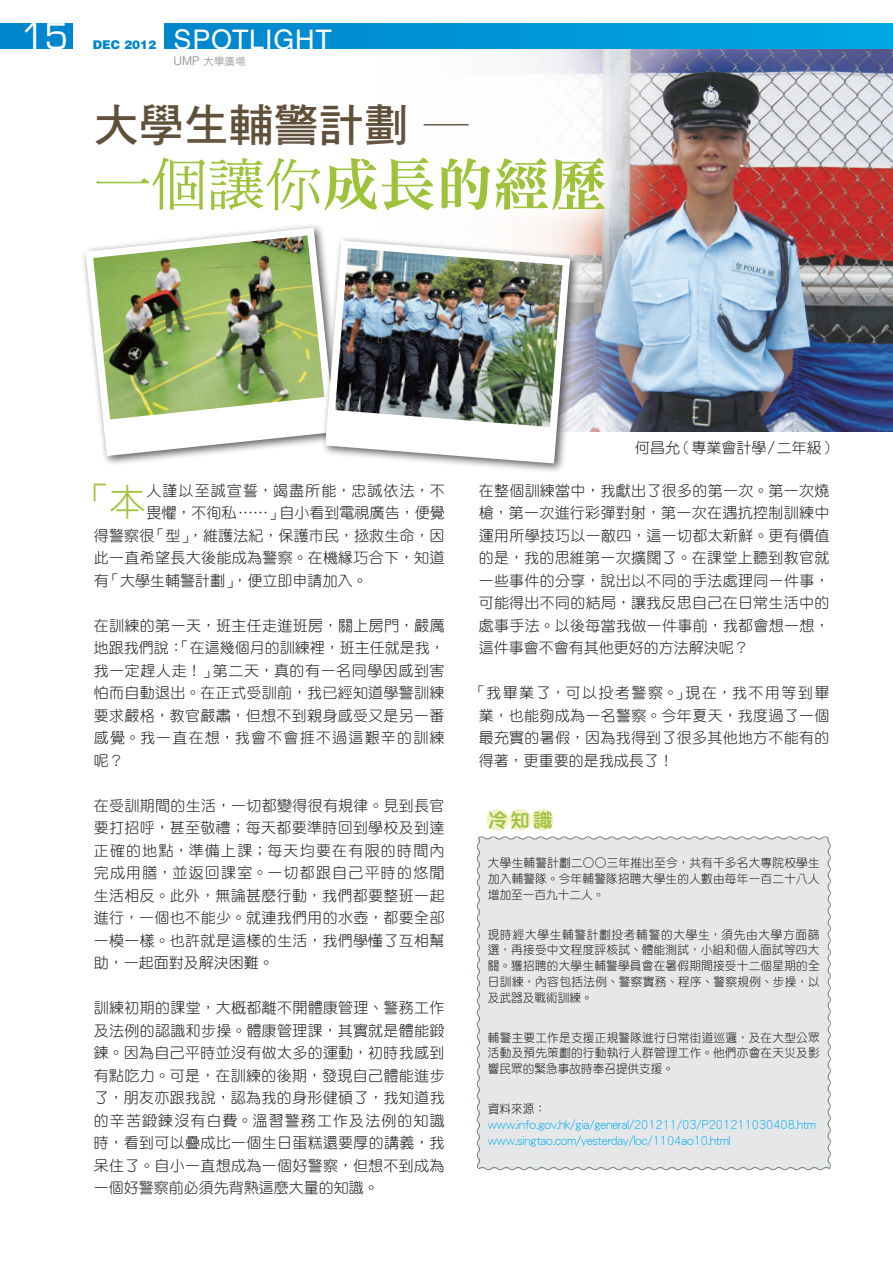
<style>
.page{position:relative;width:893px;height:1263px;background:#fff}
.page>*{position:absolute;margin:0;border:0;box-sizing:border-box;transform-origin:0 0}
.body_chi{font:57px "DF Ming HK W9";color:#9ec33a}
.body_chi-2{font:45px "DF Hei HK W7";color:#60503a}
.body_chi-3{font:37.5px "DF Yuan HK W3";color:#9ec33a}
.t1{font:34.5px "Eurostile";color:#fff}
.t2{font:27px "Helvetica LT Std";letter-spacing:.03em;color:#fff}
.body_chi-4{font:19.5px "DF Yuan HK W8";color:#9ec33a}
.body_chi-5{font:15px/22.5px "DF Yuan HK W3";letter-spacing:.02em;color:#231f20;text-align:justify}
.body_chi-6{font:15px "DF Yuan HK W3";color:#231f20}
.body_chi-7{font:15px "DF Yuan HK W3";letter-spacing:.075em;color:#231f20}
.body_chi-8{font:12px/15.8px "DF Yuan HK W3";letter-spacing:.02em;color:#231f20;text-align:justify}
.body_chi-9{font:12px "DF Yuan HK W3";color:#00aeef}
.t3{font:900 12px "Helvetica LT Std";color:#0086cc}
.t4{font:10.5px "DF Hei HK W3";color:#808285}
.s1{font-family:"Helvetica LT Std";font-weight:300;font-size:12px}
.s2{font-family:"DF Ming HK W5"}
</style>
<div class="page">
<img style="left:532px;top:49px;width:361px;height:383px">
<div style="left:165px;top:23px;width:728px;height:26px;background:linear-gradient(to right,#0085cd,#00a7e4)"></div>
<div style="left:0;top:23px;width:72px;height:26px;background:#0086cc"></div>
<div style="left:476px;top:836px;width:355px;height:335px;background:#e6e7e9"></div>
<div style="left:81px;top:223px;width:265px;height:243px;background:#231f20;opacity:.75"></div>
<svg style="left:85px;top:234px;width:250px;height:222px"></svg>
<img style="left:93px;top:235px;width:231px;height:184px">
<div style="left:73px;top:135px;width:555px;height:99px;background:#fff"></div>
<div style="left:321px;top:236px;width:260px;height:238px;background:#231f20;opacity:.75"></div>
<svg style="left:325px;top:241px;width:245px;height:222px"></svg>
<img style="left:335px;top:248px;width:228px;height:179px">
<div style="left:486px;top:809px;width:23px;height:22px;background:#f4f0cd;border-radius:50%"></div>
<div style="left:509px;top:809px;width:22px;height:22px;background:#f4f0cd;border-radius:50%"></div>
<div style="left:531px;top:809px;width:23px;height:22px;background:#f4f0cd;border-radius:50%"></div>
<hr style="left:892px;top:714px;width:1px;height:147px;background:#fee9d6">
<h3 class="t1" style="left:21px;top:16px;width:49px">15</h3>
<h3 class="t2" style="left:174px;top:24px;width:160px">SPOTLIGHT</h3>
<p class="t4" style="left:174px;top:55px;width:73px"><span class="s1">UMP</span> 大學廣場</p>
<p class="t3" style="left:93px;top:37px;width:65px">DEC 2012</p>
<p class="body_chi-2" style="left:94px;top:100px;width:376px">大學生輔警計劃 ─</p>
<p class="body_chi" style="left:94px;top:153px;width:514px"><span class="s2">一個讓你</span>成長的經歷</p>
<p class="body_chi-6" style="left:635px;top:439px;width:203px">何昌允（專業會計學/二年級）</p>
<p class="body_chi-3" style="left:75px;top:481px;width:73px">「本</p>
<p class="body_chi-7" style="left:146px;top:482px;width:300px">人謹以至誠宣誓，竭盡所能，忠誠依法，不</p>
<p class="body_chi-6" style="left:146px;top:504px;width:300px">畏懼，不徇私…… 」自小看到電視廣告，便覺</p>
<p class="body_chi-5" style="left:94px;top:524px;width:352px">得警察很「型」，維護法紀，保護市民，拯救生命，因</p>
<p class="body_chi-5" style="left:94px;top:546px;width:352px">此一直希望長大後能成為警察。在機緣巧合下，知道</p>
<p class="body_chi-6" style="left:94px;top:572px;width:275px">有「大學生輔警計劃」，便立即申請加入。</p>
<p class="body_chi-5" style="left:94px;top:614px;width:352px">在訓練的第一天，班主任走進班房，關上房門，嚴厲地跟我們說：「在這幾個月的訓練裡，班主任就是我，我一定趕人走！」第二天，真的有一名同學因感到害怕而自動退出。在正式受訓前，我已經知道學警訓練要求嚴格，教官嚴肅，但想不到親身感受又是另一番感覺。我一直在想，我會不會捱不過這艱辛的訓練呢？</p>
<p class="body_chi-5" style="left:94px;top:794px;width:352px">在受訓期間的生活，一切都變得很有規律。見到長官要打招呼，甚至敬禮；每天都要準時回到學校及到達正確的地點，準備上課；每天均要在有限的時間內完成用膳，並返回課室。一切都跟自己平時的悠閒生活相反。此外，無論甚麼行動，我們都要整班一起進行，一個也不能少。就連我們用的水壺，都要全部一模一樣。也許就是這樣的生活，我們學懂了互相幫助，一起面對及解決困難。</p>
<p class="body_chi-5" style="left:94px;top:996px;width:352px">訓練初期的課堂，大概都離不開體康管理、警務工作及法例的認識和步操。體康管理課，其實就是體能鍛鍊。因為自己平時並沒有做太多的運動，初時我感到有點吃力。可是，在訓練的後期，發現自己體能進步了，朋友亦跟我說，認為我的身形健碩了，我知道我的辛苦鍛鍊沒有白費。溫習警務工作及法例的知識時，看到可以疊成比一個生日蛋糕還要厚的講義，我呆住了。自小一直想成為一個好警察，但想不到成為一個好警察前必須先背熟這麼大量的知識。</p>
<p class="body_chi-5" style="left:479px;top:479px;width:352px">在整個訓練當中，我獻出了很多的第一次。第一次燒槍，第一次進行彩彈對射，第一次在遇抗控制訓練中運用所學技巧以一敵四，這一切都太新鮮。更有價值的是，我的思維第一次擴闊了。在課堂上聽到教官就一些事件的分享，說出以不同的手法處理同一件事，可能得出不同的結局，讓我反思自己在日常生活中的處事手法。以後每當我做一件事前，我都會想一想，這件事會不會有其他更好的方法解決呢？</p>
<p class="body_chi-5" style="left:479px;top:681px;width:352px;text-indent:-8px">「我畢業了，可以投考警察。」現在，我不用等到畢業，也能夠成為一名警察。今年夏天，我度過了一個最充實的暑假，因為我得到了很多其他地方不能有的得著，更重要的是我成長了！</p>
<p class="body_chi-4" style="left:488px;top:809px;width:66px">冷知識</p>
<p class="body_chi-8" style="left:488px;top:855px;width:333px">大學生輔警計劃二○○三年推出至今，共有千多名大專院校學生加入輔警隊。今年輔警隊招聘大學生的人數由每年一百二十八人增加至一百九十二人。</p>
<p class="body_chi-8" style="left:488px;top:926px;width:333px">現時經大學生輔警計劃投考輔警的大學生，須先由大學方面篩選，再接受中文程度評核試、體能測試，小組和個人面試等四大關。獲招聘的大學生輔警學員會在暑假期間接受十二個星期的全日訓練，內容包括法例、警察實務、程序、警察規例、步操，以及武器及戰術訓練。</p>
<p class="body_chi-8" style="left:488px;top:1029px;width:333px">輔警主要工作是支援正規警隊進行日常街道巡邏，及在大型公眾活動及預先策劃的行動執行人群管理工作。他們亦會在天災及影響民眾的緊急事故時奉召提供支援。</p>
<p class="body_chi-8" style="left:488px;top:1101px;width:60px">資料來源：</p>
<p class="body_chi-9" style="left:488px;top:1118px;width:329px">www.info.gov.hk/gia/general/201211/03/P201211030408.htm</p>
<p class="body_chi-9" style="left:488px;top:1134px;width:244px">www.singtao.com/yesterday/loc/1104ao10.html</p>
</div>
